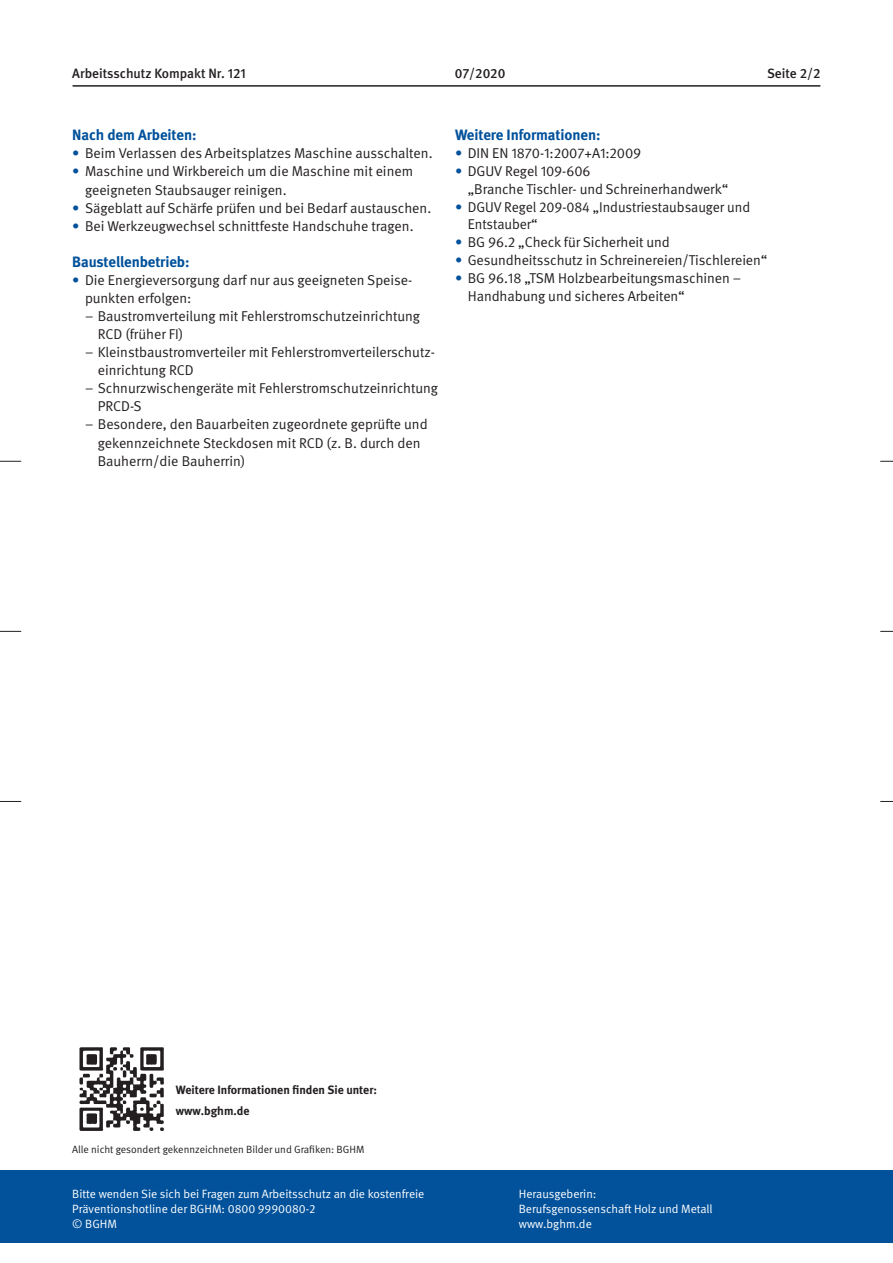
<style>
.page{position:relative;width:893px;height:1263px;background:#fff}
.page>*{position:absolute;margin:0;border:0;box-sizing:border-box;transform-origin:0 0}
.t1{font:700 15px "DGUV Meta";letter-spacing:-.005em;color:#01519b}
.t2{font:14.25px/18px "DGUV Meta";letter-spacing:-.005em;color:#231f20}
.t3{font:500 13.5px "DGUV Meta";color:#231f20}
.t4{font:12px/15px "DGUV Meta";color:#fff}
.t5{font:700 12px/21px "DGUV Meta";color:#231f20}
.t6{font:10.5px "DGUV Meta";color:#231f20}
.s1{color:#01519b}
</style>
<div class="page">
<div style="left:0;top:1170px;width:893px;height:73px;background:#01519b"></div>
<svg style="left:0;top:461px;width:21px;height:1px"></svg>
<svg style="left:0;top:631px;width:21px;height:1px"></svg>
<svg style="left:0;top:801px;width:21px;height:1px"></svg>
<svg style="left:881px;top:461px;width:12px;height:1px"></svg>
<svg style="left:881px;top:631px;width:12px;height:1px"></svg>
<svg style="left:881px;top:801px;width:12px;height:1px"></svg>
<hr style="left:73px;top:85px;width:747px;height:2px;background:#231f20">
<img style="left:79px;top:1047px;width:85px;height:84px">
<p class="t3" style="left:72px;top:66px;width:175px">Arbeitsschutz Kompakt Nr. 121</p>
<p class="t3" style="left:455px;top:66px;width:52px">07/2020</p>
<p class="t3" style="left:767px;top:66px;width:55px">Seite 2/2</p>
<p class="t1" style="left:72px;top:126px;width:126px">Nach dem Arbeiten:</p>
<p class="t2" style="left:72px;top:145px;width:362px"><span class="s1">•</span> Beim Verlassen des Arbeitsplatzes Maschine ausschalten.</p>
<p class="t2" style="left:85px;top:163px;width:330px;text-indent:-13px"><span class="s1">•</span> Maschine und Wirkbereich um die Maschine mit einem geeigneten Staubsauger reinigen.</p>
<p class="t2" style="left:72px;top:199px;width:360px"><span class="s1">•</span> Sägeblatt auf Schärfe prüfen und bei Bedarf austauschen.</p>
<p class="t2" style="left:72px;top:217px;width:343px"><span class="s1">•</span> Bei Werkzeugwechsel schnittfeste Handschuhe tragen.</p>
<p class="t1" style="left:72px;top:253px;width:119px">Baustellenbetrieb:</p>
<p class="t2" style="left:85px;top:271px;width:329px;text-indent:-13px"><span class="s1">•</span> Die Energieversorgung darf nur aus geeigneten Speise&shy;punkten erfolgen:</p>
<p class="t2" style="left:98px;top:307px;width:324px;text-indent:-13px">– Baustromverteilung mit Fehlerstromschutzeinrichtung<br>RCD (früher FI)</p>
<p class="t2" style="left:98px;top:344px;width:339px;text-indent:-13px">– Kleinstbaustromverteiler mit Fehlerstromverteilerschutz&shy;einrichtung RCD</p>
<p class="t2" style="left:98px;top:380px;width:342px;text-indent:-13px">– Schnurzwischengeräte mit Fehlerstromschutzeinrichtung<br>PRCD-S</p>
<p class="t2" style="left:98px;top:416px;width:331px;text-indent:-13px">– Besondere, den Bauarbeiten zugeordnete geprüfte und gekennzeichnete Steckdosen mit RCD (z. B. durch den<br>Bauherrn/die Bauherrin)</p>
<p class="t1" style="left:455px;top:126px;width:147px">Weitere Informationen:</p>
<p class="t2" style="left:455px;top:145px;width:188px"><span class="s1">•</span> DIN EN 1870-1:2007+A1:2009</p>
<p class="t2" style="left:468px;top:163px;width:262px;line-height:17.1px;text-indent:-13px"><span class="s1">•</span> DGUV Regel 109-606<br>„Branche Tischler- und Schreinerhandwerk“</p>
<p class="t2" style="left:468px;top:198px;width:284px;line-height:17.1px;text-indent:-13px"><span class="s1">•</span> DGUV Regel 209-084 „Industriestaubsauger und<br>Entstauber“</p>
<p class="t2" style="left:455px;top:233px;width:216px"><span class="s1">•</span> BG 96.2 „Check für Sicherheit und</p>
<p class="t2" style="left:455px;top:251px;width:314px"><span class="s1">•</span> Gesundheitsschutz in Schreinereien/Tischlereien“</p>
<p class="t2" style="left:468px;top:269px;width:275px;text-indent:-13px"><span class="s1">•</span> BG 96.18 „TSM Holzbearbeitungsmaschinen −<br>Handhabung und sicheres Arbeiten“</p>
<p class="t5" style="left:176px;top:1080px;width:203px">Weitere Informationen finden Sie unter: www.bghm.de</p>
<p class="t6" style="left:72px;top:1143px;width:294px">Alle nicht gesondert gekennzeichneten Bilder und Grafiken: BGHM</p>
<p class="t4" style="left:72px;top:1186px;width:354px">Bitte wenden Sie sich bei Fragen zum Arbeitsschutz an die kostenfreie<br>Präventionshotline der BGHM: 0800 9990080-2<br>© BGHM</p>
<p class="t4" style="left:519px;top:1186px;width:195px">Herausgeberin:<br>Berufsgenossenschaft Holz und Metall www.bghm.de</p>
</div>
